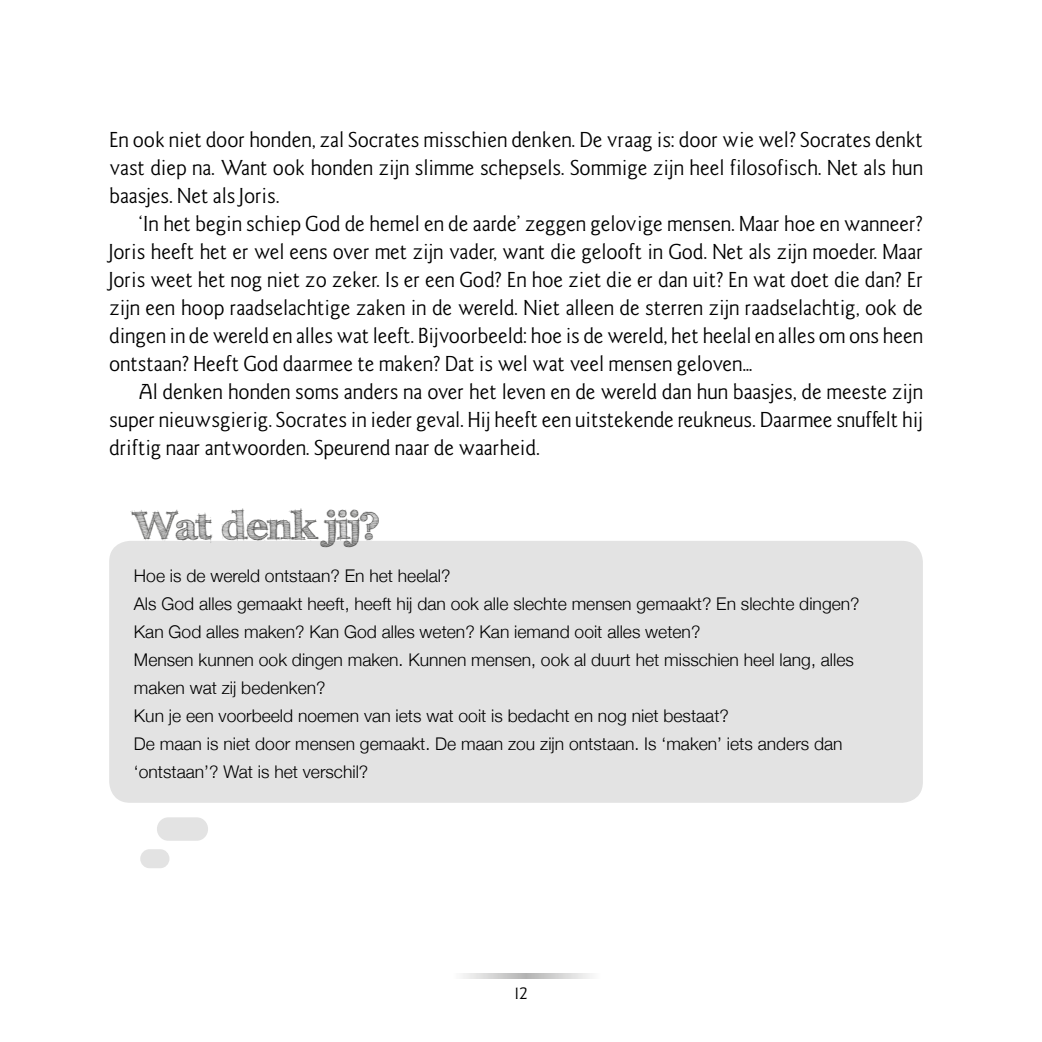
<style>
.page{position:relative;width:1042px;height:1042px;background:#fff}
.page>*{position:absolute;margin:0;border:0;box-sizing:border-box;transform-origin:0 0}
.t1{font:700 38.5px "FFF Tusj";color:#575756}
.t2{font:19.25px/28px "Goudy Sans";color:#000;text-align:justify}
.t3{font:300 17.5px/28px "Helvetica Neue";color:#000}
.t4{font:15.75px "Goudy Sans";color:#000}
</style>
<div class="page">
<svg style="left:463px;top:973px;width:127px;height:5px"></svg>
<div style="left:109px;top:541px;width:814px;height:262px;background:#e3e3e3;border-radius:21px"></div>
<div style="left:157px;top:817px;width:51px;height:24px;background:#e3e3e3;border-radius:11px"></div>
<div style="left:140px;top:849px;width:29px;height:19px;background:#e3e3e3;border-radius:9px"></div>
<p class="t2" style="left:109px;top:126px;width:815px">En ook niet door honden, zal Socrates misschien denken. De vraag is: door wie wel? Socrates denkt vast diep na. Want ook honden zijn slimme schepsels. Sommige zijn heel filosofisch. Net als hun baasjes. Net als Joris.</p>
<p class="t2" style="left:109px;top:210px;width:815px;text-indent:30px">‘In het begin schiep God de hemel en de aarde’ zeggen gelovige mensen. Maar hoe en wanneer?<br>Joris heeft het er wel eens over met zijn vader, want die gelooft in God. Net als zijn moeder. Maar Joris weet het nog niet zo zeker. Is er een God? En hoe ziet die er dan uit? En wat doet die dan? Er zijn een hoop raadselachtige zaken in de wereld. Niet alleen de sterren zijn raadselachtig, ook de dingen in de wereld en alles wat leeft. Bijvoorbeeld: hoe is de wereld, het heelal en alles om ons heen ontstaan? Heeft God daarmee te maken? Dat is wel wat veel mensen geloven…</p>
<p class="t2" style="left:109px;top:378px;width:815px;text-indent:30px">Al denken honden soms anders na over het leven en de wereld dan hun baasjes, de meeste zijn super nieuwsgierig. Socrates in ieder geval. Hij heeft een uitstekende reukneus. Daarmee snuffelt hij driftig naar antwoorden. Speurend naar de waarheid.</p>
<h1 class="t1" style="left:134px;top:503px;width:249px">Wat denk jij?</h1>
<p class="t3" style="left:134px;top:560px;width:727px">Hoe is de wereld ontstaan? En het heelal?<br>Als God alles gemaakt heeft, heeft hij dan ook alle slechte mensen gemaakt? En slechte dingen?<br>Kan God alles maken? Kan God alles weten? Kan iemand ooit alles weten?<br>Mensen kunnen ook dingen maken. Kunnen mensen, ook al duurt het misschien heel lang, alles maken wat zij bedenken?<br>Kun je een voorbeeld noemen van iets wat ooit is bedacht en nog niet bestaat?<br>De maan is niet door mensen gemaakt. De maan zou zijn ontstaan. Is ‘maken’ iets anders dan ‘ontstaan’? Wat is het verschil?</p>
<p class="t4" style="left:514px;top:983px;width:15px">12</p>
</div>
